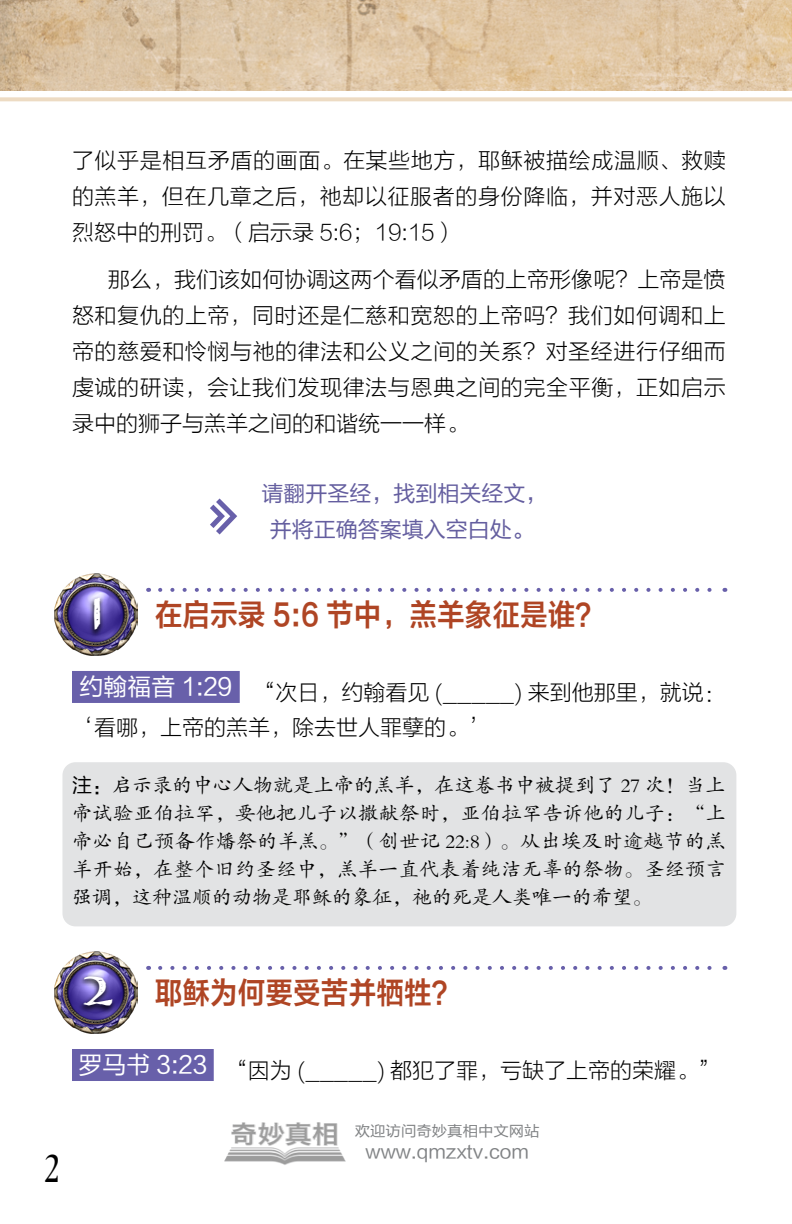
<style>
.page{position:relative;width:792px;height:1224px;background:#fff}
.page>*{position:absolute;margin:0;border:0;box-sizing:border-box;transform-origin:0 0}
.t1{font:700 50px "Carta Marina";color:#fff}
.t2{font:40px "Desire Pro";color:#000}
.t3{font:30px "FZLTZCHK GBK1 0";letter-spacing:.025em;color:#af4524;scale:.9 1}
.t4{font:22px/36px "FZLTKHK GBK1 0";color:#000;text-align:justify}
.t5{font:22px/36px "FZLTHK GBK1 0";color:#645e9f;text-align:center}
.t6{font:20px/28px "FZKTK GBK1 0";color:#000;text-align:justify}
.t7{font:18.4px "FZLTHK GBK1 0";color:#808284;scale:1.05 1}
.t8{font:14.6px "FZLTHK GBK1 0";color:#808284;scale:1.05 1}
.s1{font-family:"FZLTHK GBK1 0"}
</style>
<div class="page">
<img style="left:0;top:0;width:792px;height:91px">
<svg style="left:0;top:97px;width:792px;height:4px;background:#eedec8"></svg>
<div style="left:72px;top:671px;width:168px;height:32px;background:#6860aa"></div>
<div style="left:72px;top:1049px;width:142px;height:32px;background:#6860aa"></div>
<img style="left:54px;top:573px;width:83px;height:83px">
<div style="left:88px;top:596px;width:18px;height:42px;background:#000;opacity:.75"></div>
<img style="left:54px;top:951px;width:83px;height:83px">
<div style="left:77px;top:974px;width:40px;height:40px;background:#000;opacity:.75"></div>
<svg style="left:160px;top:588px;width:552px;height:4px"></svg>
<svg style="left:160px;top:966px;width:552px;height:4px"></svg>
<img style="left:224px;top:1122px;width:122px;height:43px">
<div style="left:62px;top:762px;width:674px;height:164px;background:#e2e3e4;border-radius:13px"></div>
<svg style="left:210px;top:499px;width:27px;height:36px"></svg>
<p class="t4" style="left:72px;top:143px;width:655px">了似乎是相互矛盾的画面。在某些地方，耶稣被描绘成温顺、救赎的羔羊，但在几章之后，祂却以征服者的身份降临，并对恶人施以烈怒中的刑罚。（启示录 5:6；19:15）</p>
<p class="t4" style="left:72px;top:262px;width:655px;text-indent:36px">那么，我们该如何协调这两个看似矛盾的上帝形像呢？上帝是愤怒和复仇的上帝，同时还是仁慈和宽恕的上帝吗？我们如何调和上帝的慈爱和怜悯与祂的律法和公义之间的关系？对圣经进行仔细而虔诚的研读，会让我们发现律法与恩典之间的完全平衡，正如启示录中的狮子与羔羊之间的和谐统一一样。</p>
<p class="t5" style="left:262px;top:476px;width:287px">请翻开圣经，找到相关经文，并将正确答案填入空白处。</p>
<h1 class="t1" style="left:93px;top:583px;width:12px">1</h1>
<h3 class="t3" style="left:155px;top:599px;width:499px">在启示录 5:6 节中，羔羊象征是谁？</h3>
<p class="t4" style="left:72px;top:676px;width:655px;line-height:35px;text-indent:7px"><sup>约翰福音</sup> <sup>1:29</sup> “次日，约翰看见 (_____) 来到他那里，就说：‘看哪，上帝的羔羊，除去世人罪孽的。’</p>
<p class="t6" style="left:72px;top:772px;width:655px"><span class="s1">注：</span>启示录的中心人物就是上帝的羔羊，在这卷书中被提到了 27 次！当上帝试验亚伯拉罕，要他把儿子以撒献祭时，亚伯拉罕告诉他的儿子：“上帝必自己预备作燔祭的羊羔。”（创世记 22:8）。从出埃及时逾越节的羔羊开始，在整个旧约圣经中，羔羊一直代表着纯洁无辜的祭物。圣经预言强调，这种温顺的动物是耶稣的象征，祂的死是人类唯一的希望。</p>
<h2 class="t2" style="left:45px;top:1145px;width:15px">2</h2>
<h1 class="t1" style="left:82px;top:961px;width:33px">2</h1>
<h3 class="t3" style="left:155px;top:977px;width:339px">耶稣为何要受苦并牺牲？</h3>
<p class="t4" style="left:79px;top:1053px;width:643px"><sup>罗马书</sup> <sup>3:23</sup> “因为 (_____) 都犯了罪，亏缺了上帝的荣耀。”</p>
<p class="t8" style="left:355px;top:1123px;width:178px">欢迎访问奇妙真相中文网站</p>
<p class="t7" style="left:366px;top:1142px;width:157px">www.qmzxtv.com</p>
</div>
